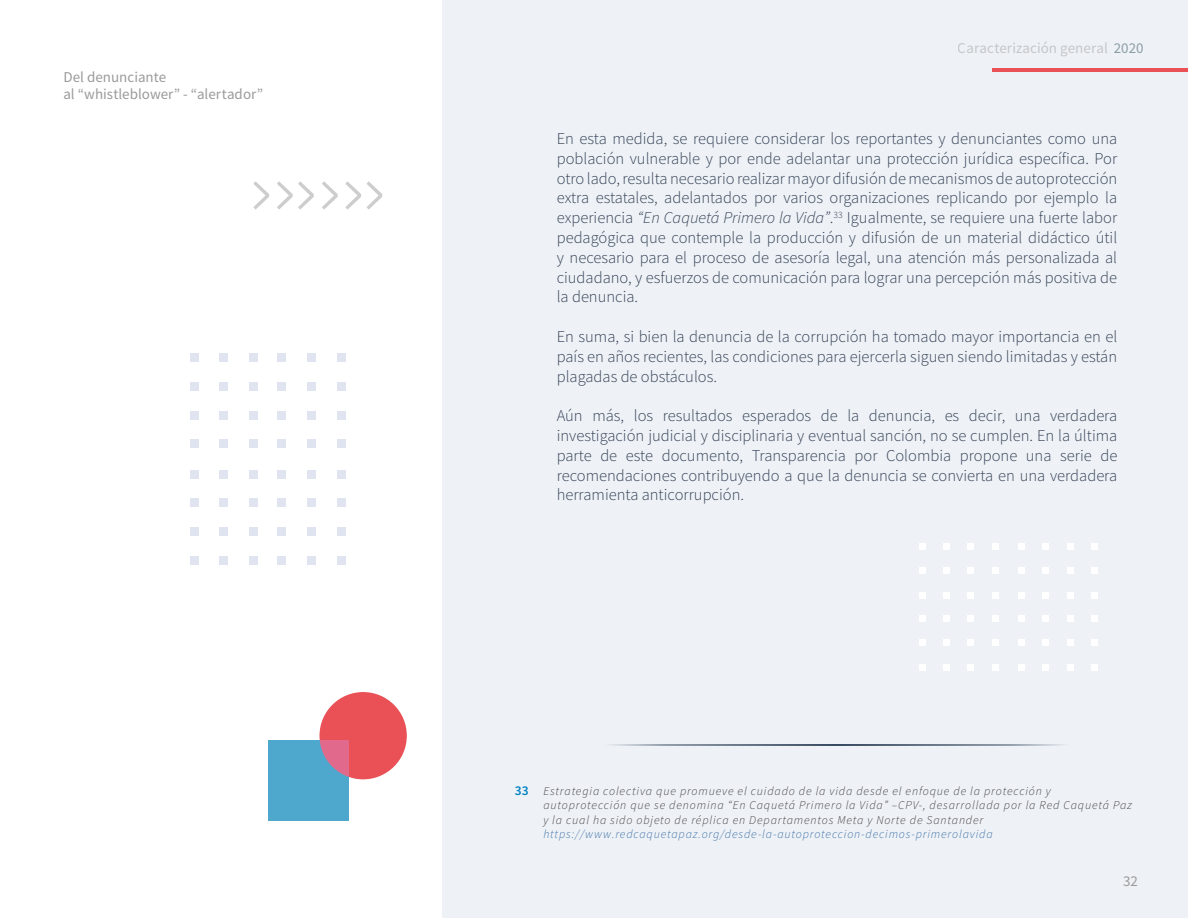
<style>
.page{position:relative;width:1188px;height:918px;background:#fff}
.page>*{position:absolute;margin:0;border:0;box-sizing:border-box;transform-origin:0 0}
.t1{font:300 16.5px/19.8px "Source Sans Pro";color:#354156;text-align:justify}
.t2{font:15px/16.5px "Source Sans Pro";color:#9b9b9b}
.t3{font:italic 300 12px/14.4px "Source Sans Pro";letter-spacing:.07em;color:#414042}
.t4{font:italic 300 12px "Source Sans Pro";letter-spacing:.07em;color:#3d6fa8}
.s1{color:#2a4954}
.s2{font-style:italic}
.s3{font-weight:600;font-style:normal;font-size:13.5px;color:#0083c4}
</style>
<div class="page">
<div style="left:442px;top:0;width:746px;height:918px;background:#eef2f6"></div>
<div style="left:1091px;top:615px;width:7px;height:7px;background:#fff"></div>
<div style="left:1091px;top:640px;width:7px;height:6px;background:#fff"></div>
<div style="left:1091px;top:664px;width:7px;height:7px;background:#fff"></div>
<div style="left:1042px;top:615px;width:7px;height:7px;background:#fff"></div>
<div style="left:1042px;top:640px;width:7px;height:6px;background:#fff"></div>
<div style="left:1042px;top:664px;width:7px;height:7px;background:#fff"></div>
<div style="left:1018px;top:615px;width:7px;height:7px;background:#fff"></div>
<div style="left:1018px;top:640px;width:7px;height:6px;background:#fff"></div>
<div style="left:1018px;top:664px;width:7px;height:7px;background:#fff"></div>
<div style="left:1067px;top:615px;width:7px;height:7px;background:#fff"></div>
<div style="left:1067px;top:640px;width:7px;height:6px;background:#fff"></div>
<div style="left:1067px;top:664px;width:7px;height:7px;background:#fff"></div>
<div style="left:992px;top:615px;width:7px;height:7px;background:#fff"></div>
<div style="left:992px;top:640px;width:7px;height:6px;background:#fff"></div>
<div style="left:992px;top:664px;width:7px;height:7px;background:#fff"></div>
<div style="left:943px;top:615px;width:7px;height:7px;background:#fff"></div>
<div style="left:943px;top:640px;width:7px;height:6px;background:#fff"></div>
<div style="left:943px;top:664px;width:7px;height:7px;background:#fff"></div>
<div style="left:919px;top:615px;width:6px;height:7px;background:#fff"></div>
<svg style="left:919px;top:640px;width:6px;height:6px"></svg>
<div style="left:919px;top:664px;width:6px;height:7px;background:#fff"></div>
<div style="left:968px;top:615px;width:6px;height:7px;background:#fff"></div>
<svg style="left:968px;top:640px;width:6px;height:6px"></svg>
<div style="left:968px;top:664px;width:6px;height:7px;background:#fff"></div>
<div style="left:1091px;top:543px;width:7px;height:7px;background:#fff"></div>
<div style="left:1091px;top:567px;width:7px;height:7px;background:#fff"></div>
<div style="left:1091px;top:592px;width:7px;height:7px;background:#fff"></div>
<div style="left:1042px;top:543px;width:7px;height:7px;background:#fff"></div>
<div style="left:1042px;top:567px;width:7px;height:7px;background:#fff"></div>
<div style="left:1042px;top:592px;width:7px;height:7px;background:#fff"></div>
<div style="left:1018px;top:543px;width:7px;height:7px;background:#fff"></div>
<div style="left:1018px;top:567px;width:7px;height:7px;background:#fff"></div>
<div style="left:1018px;top:592px;width:7px;height:7px;background:#fff"></div>
<div style="left:1067px;top:543px;width:7px;height:7px;background:#fff"></div>
<div style="left:1067px;top:567px;width:7px;height:7px;background:#fff"></div>
<div style="left:1067px;top:592px;width:7px;height:7px;background:#fff"></div>
<div style="left:992px;top:543px;width:7px;height:7px;background:#fff"></div>
<div style="left:992px;top:567px;width:7px;height:7px;background:#fff"></div>
<div style="left:992px;top:592px;width:7px;height:7px;background:#fff"></div>
<div style="left:943px;top:543px;width:7px;height:7px;background:#fff"></div>
<div style="left:943px;top:567px;width:7px;height:7px;background:#fff"></div>
<div style="left:943px;top:592px;width:7px;height:7px;background:#fff"></div>
<div style="left:919px;top:543px;width:6px;height:7px;background:#fff"></div>
<div style="left:919px;top:567px;width:6px;height:7px;background:#fff"></div>
<div style="left:919px;top:592px;width:6px;height:7px;background:#fff"></div>
<div style="left:968px;top:543px;width:6px;height:7px;background:#fff"></div>
<div style="left:968px;top:567px;width:6px;height:7px;background:#fff"></div>
<div style="left:968px;top:592px;width:6px;height:7px;background:#fff"></div>
<div style="left:250px;top:556px;width:8px;height:8px;background:#e0e4f0"></div>
<div style="left:220px;top:556px;width:8px;height:8px;background:#e0e4f0"></div>
<div style="left:190px;top:556px;width:8px;height:8px;background:#e0e4f0"></div>
<div style="left:250px;top:499px;width:8px;height:8px;background:#e0e4f0"></div>
<div style="left:220px;top:499px;width:8px;height:8px;background:#e0e4f0"></div>
<div style="left:190px;top:499px;width:8px;height:8px;background:#e0e4f0"></div>
<div style="left:250px;top:470px;width:8px;height:8px;background:#e0e4f0"></div>
<div style="left:220px;top:470px;width:8px;height:8px;background:#e0e4f0"></div>
<div style="left:190px;top:470px;width:8px;height:8px;background:#e0e4f0"></div>
<div style="left:250px;top:528px;width:8px;height:8px;background:#e0e4f0"></div>
<div style="left:220px;top:528px;width:8px;height:8px;background:#e0e4f0"></div>
<div style="left:190px;top:528px;width:8px;height:8px;background:#e0e4f0"></div>
<div style="left:250px;top:440px;width:8px;height:8px;background:#e0e4f0"></div>
<div style="left:220px;top:440px;width:8px;height:8px;background:#e0e4f0"></div>
<div style="left:190px;top:440px;width:8px;height:8px;background:#e0e4f0"></div>
<div style="left:250px;top:382px;width:8px;height:8px;background:#e0e4f0"></div>
<div style="left:220px;top:382px;width:8px;height:8px;background:#e0e4f0"></div>
<div style="left:190px;top:382px;width:8px;height:8px;background:#e0e4f0"></div>
<div style="left:250px;top:354px;width:8px;height:8px;background:#e0e4f0"></div>
<div style="left:220px;top:354px;width:8px;height:8px;background:#e0e4f0"></div>
<div style="left:190px;top:354px;width:8px;height:8px;background:#e0e4f0"></div>
<div style="left:250px;top:411px;width:8px;height:8px;background:#e0e4f0"></div>
<div style="left:220px;top:411px;width:8px;height:8px;background:#e0e4f0"></div>
<div style="left:190px;top:411px;width:8px;height:8px;background:#e0e4f0"></div>
<div style="left:337px;top:556px;width:9px;height:8px;background:#e0e4f0"></div>
<div style="left:308px;top:556px;width:8px;height:8px;background:#e0e4f0"></div>
<div style="left:278px;top:556px;width:8px;height:8px;background:#e0e4f0"></div>
<div style="left:337px;top:499px;width:9px;height:8px;background:#e0e4f0"></div>
<div style="left:308px;top:499px;width:8px;height:8px;background:#e0e4f0"></div>
<div style="left:278px;top:499px;width:8px;height:8px;background:#e0e4f0"></div>
<div style="left:337px;top:470px;width:9px;height:8px;background:#e0e4f0"></div>
<div style="left:308px;top:470px;width:8px;height:8px;background:#e0e4f0"></div>
<div style="left:278px;top:470px;width:8px;height:8px;background:#e0e4f0"></div>
<div style="left:337px;top:528px;width:9px;height:8px;background:#e0e4f0"></div>
<div style="left:308px;top:528px;width:8px;height:8px;background:#e0e4f0"></div>
<div style="left:278px;top:528px;width:8px;height:8px;background:#e0e4f0"></div>
<div style="left:337px;top:440px;width:9px;height:8px;background:#e0e4f0"></div>
<div style="left:308px;top:440px;width:8px;height:8px;background:#e0e4f0"></div>
<div style="left:278px;top:440px;width:8px;height:8px;background:#e0e4f0"></div>
<div style="left:337px;top:382px;width:9px;height:8px;background:#e0e4f0"></div>
<div style="left:308px;top:382px;width:8px;height:8px;background:#e0e4f0"></div>
<div style="left:278px;top:382px;width:8px;height:8px;background:#e0e4f0"></div>
<div style="left:337px;top:354px;width:9px;height:8px;background:#e0e4f0"></div>
<div style="left:308px;top:354px;width:8px;height:8px;background:#e0e4f0"></div>
<div style="left:278px;top:354px;width:8px;height:8px;background:#e0e4f0"></div>
<div style="left:337px;top:411px;width:9px;height:8px;background:#e0e4f0"></div>
<div style="left:308px;top:411px;width:8px;height:8px;background:#e0e4f0"></div>
<div style="left:278px;top:411px;width:8px;height:8px;background:#e0e4f0"></div>
<div style="left:319px;top:692px;width:88px;height:87px;background:#e95157;border-radius:50%"></div>
<div style="left:268px;top:740px;width:80px;height:80px;background:#4ea8ce"></div>
<svg style="left:611px;top:744px;width:452px;height:2px"></svg>
<hr style="left:993px;top:68px;width:195px;height:3px;background:#e95157">
<svg style="left:345px;top:181px;width:16px;height:29px"></svg>
<svg style="left:322px;top:181px;width:16px;height:29px"></svg>
<svg style="left:367px;top:181px;width:15px;height:29px"></svg>
<svg style="left:253px;top:181px;width:16px;height:29px"></svg>
<svg style="left:277px;top:181px;width:37px;height:29px"></svg>
<p class="t2" style="left:63px;top:69px;width:201px">Del denunciante<br>al “whistleblower” - “alertador”</p>
<p class="t2" style="left:958px;top:40px;width:187px">Caracterización general <span class="s1">2020</span></p>
<p class="t1" style="left:557px;top:129px;width:562px">En esta medida, se requiere considerar los reportantes y denunciantes como una población vulnerable y por ende adelantar una protección jurídica específica. Por otro lado, resulta necesario realizar mayor difusión de mecanismos de autoprotección extra estatales, adelantados por varios organizaciones replicando por ejemplo la experiencia <span class="s2">“En Caquetá Primero la Vida”</span>.<sup>33</sup> Igualmente, se requiere una fuerte labor pedagógica que contemple la producción y difusión de un material didáctico útil y necesario para el proceso de asesoría legal, una atención más personalizada al ciudadano, y esfuerzos de comunicación para lograr una percepción más positiva de la denuncia.</p>
<p class="t1" style="left:557px;top:327px;width:562px">En suma, si bien la denuncia de la corrupción ha tomado mayor importancia en el país en años recientes, las condiciones para ejercerla siguen siendo limitadas y están plagadas de obstáculos.</p>
<p class="t1" style="left:557px;top:406px;width:562px">Aún más, los resultados esperados de la denuncia, es decir, una verdadera investigación judicial y disciplinaria y eventual sanción, no se cumplen. En la última parte de este documento, Transparencia por Colombia propone una serie de recomendaciones contribuyendo a que la denuncia se convierta en una verdadera herramienta anticorrupción.</p>
<p class="t3" style="left:543px;top:784px;width:590px;text-indent:-28px"><span class="s3">33</span> Estrategia colectiva que promueve el cuidado de la vida desde el enfoque de la protección y autoprotección que se denomina “En Caquetá Primero la Vida” –CPV-, desarrollada por la Red Caquetá Paz y la cual ha sido objeto de réplica en Departamentos Meta y Norte de Santander</p>
<p class="t4" style="left:543px;top:827px;width:451px">https://www.redcaquetapaz.org/desde-la-autoproteccion-decimos-primerolavida</p>
<p class="t2" style="left:1123px;top:872px;width:16px">32</p>
</div>
